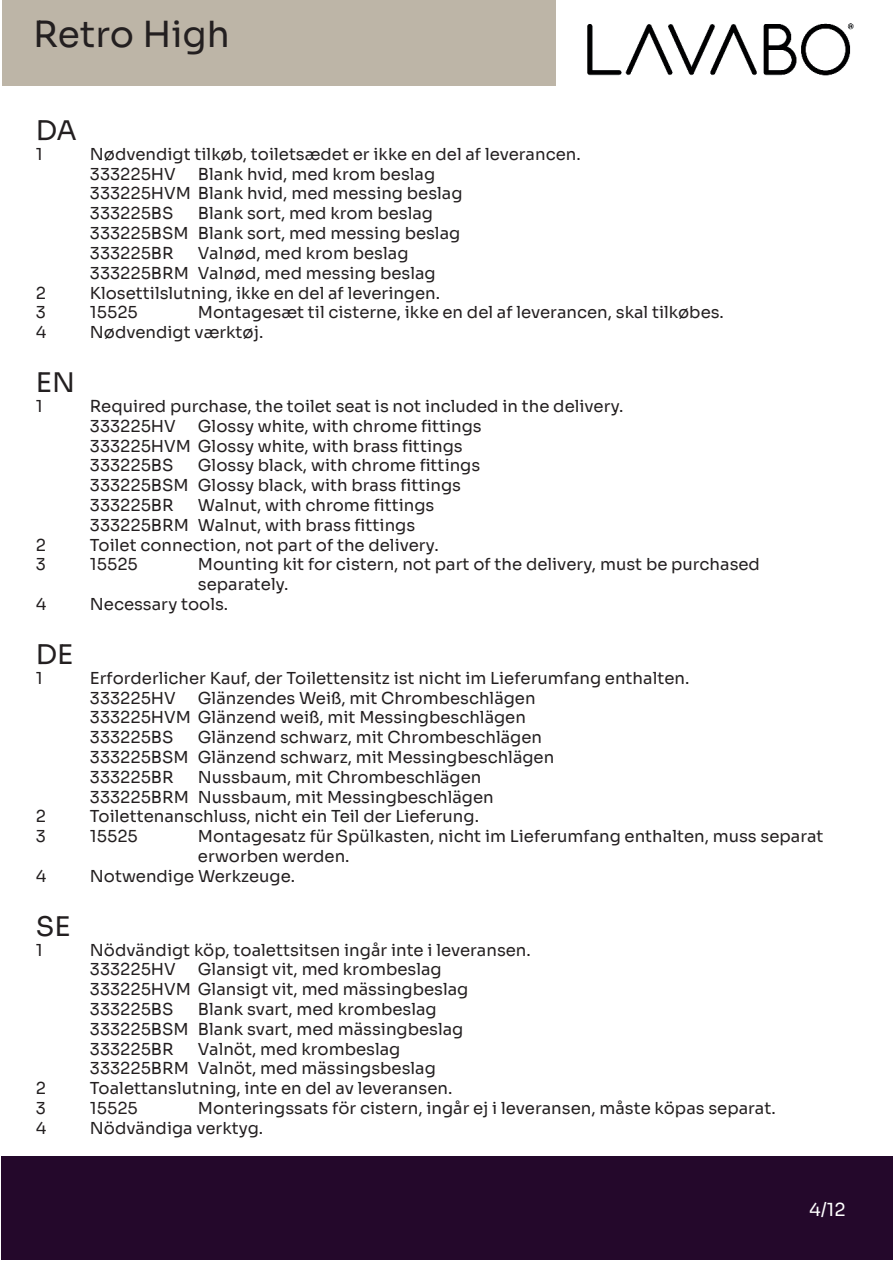
<style>
.page{position:relative;width:893px;height:1263px;background:#fff}
.page>*{position:absolute;margin:0;border:0;box-sizing:border-box;transform-origin:0 0}
.t1{font:36px "Sora";color:#231f20}
.t2{font:27px "Sora";color:#231f20}
.t3{font:18px "Sora";color:#fff}
.t4{font:16.5px/19.8px "Sora";color:#231f20}
</style>
<div class="page">
<div style="left:3px;top:0;width:553px;height:86px;background:#bdb5a7"></div>
<img style="left:587px;top:23px;width:267px;height:53px">
<div style="left:1px;top:1156px;width:892px;height:104px;background:#24082b"></div>
<h1 class="t1" style="left:33px;top:18px;width:198px">Retro High</h1>
<h2 class="t2" style="left:36px;top:118px;width:43px">DA</h2>
<p class="t4" style="left:36px;top:145px;width:8px">1</p>
<p class="t4" style="left:90px;top:145px;width:492px">N¯dvendigt tilk¯b, toiletsÊdet er ikke en del af leverancen.<br>333225HV</p>
<p class="t4" style="left:90px;top:165px;width:374px;text-indent:108px">Blank hvid, med krom beslag<br>333225HVM Blank hvid, med messing beslag<br>333225BS</p>
<p class="t4" style="left:90px;top:205px;width:372px;text-indent:108px">Blank sort, med krom beslag<br>333225BSM Blank sort, med messing beslag<br>333225BR</p>
<p class="t4" style="left:90px;top:244px;width:347px;text-indent:108px">Valn¯d, med krom beslag<br>333225BRM Valn¯d, med messing beslag</p>
<p class="t4" style="left:36px;top:284px;width:12px">2</p>
<p class="t4" style="left:90px;top:284px;width:352px">Klosettilslutning, ikke en del af leveringen.</p>
<p class="t4" style="left:36px;top:304px;width:12px">3</p>
<p class="t4" style="left:90px;top:304px;width:49px">15525</p>
<p class="t4" style="left:198px;top:304px;width:527px">MontagesÊt til cisterne, ikke en del af leverancen, skal tilk¯bes.</p>
<p class="t4" style="left:36px;top:323px;width:12px">4</p>
<p class="t4" style="left:90px;top:323px;width:175px">N¯dvendigt vÊrkt¯j.</p>
<h2 class="t2" style="left:36px;top:370px;width:41px">EN</h2>
<p class="t4" style="left:36px;top:397px;width:8px">1</p>
<p class="t4" style="left:90px;top:397px;width:535px">Required purchase, the toilet seat is not included in the delivery.<br>333225HV</p>
<p class="t4" style="left:90px;top:414px;width:393px;text-indent:108px">Glossy white, with chrome fittings<br>333225HVM Glossy white, with brass fittings<br>333225BS</p>
<p class="t4" style="left:90px;top:454px;width:392px;text-indent:108px">Glossy black, with chrome fittings<br>333225BSM Glossy black, with brass fittings<br>333225BR</p>
<p class="t4" style="left:90px;top:494px;width:346px;text-indent:108px">Walnut, with chrome fittings<br>333225BRM Walnut, with brass fittings</p>
<p class="t4" style="left:36px;top:536px;width:12px">2</p>
<p class="t4" style="left:90px;top:536px;width:350px">Toilet connection, not part of the delivery.</p>
<p class="t4" style="left:36px;top:556px;width:12px">3</p>
<p class="t4" style="left:90px;top:556px;width:49px">15525</p>
<p class="t4" style="left:198px;top:556px;width:564px">Mounting kit for cistern, not part of the delivery, must be purchased separately.</p>
<p class="t4" style="left:36px;top:595px;width:12px">4</p>
<p class="t4" style="left:90px;top:595px;width:140px">Necessary tools.</p>
<h2 class="t2" style="left:36px;top:642px;width:39px">DE</h2>
<p class="t4" style="left:36px;top:669px;width:8px">1</p>
<p class="t4" style="left:90px;top:669px;width:601px">Erforderlicher Kauf, der Toilettensitz ist nicht im Lieferumfang enthalten.<br>333225HV</p>
<p class="t4" style="left:90px;top:689px;width:447px;text-indent:108px">Gl‰nzendes Weifl, mit Chrombeschl‰gen<br>333225HVM Gl‰nzend weifl, mit Messingbeschl‰gen<br>333225BS</p>
<p class="t4" style="left:90px;top:728px;width:466px;text-indent:108px">Gl‰nzend schwarz, mit Chrombeschl‰gen<br>333225BSM Gl‰nzend schwarz, mit Messingbeschl‰gen<br>333225BR</p>
<p class="t4" style="left:90px;top:768px;width:405px;text-indent:108px">Nussbaum, mit Chrombeschl‰gen<br>333225BRM Nussbaum, mit Messingbeschl‰gen</p>
<p class="t4" style="left:36px;top:808px;width:12px">2</p>
<p class="t4" style="left:90px;top:808px;width:391px">Toilettenanschluss, nicht ein Teil der Lieferung.</p>
<p class="t4" style="left:36px;top:827px;width:12px">3</p>
<p class="t4" style="left:90px;top:827px;width:49px">15525</p>
<p class="t4" style="left:198px;top:827px;width:627px">Montagesatz f¸r Sp¸lkasten, nicht im Lieferumfang enthalten, muss separat erworben werden.</p>
<p class="t4" style="left:36px;top:867px;width:12px">4</p>
<p class="t4" style="left:90px;top:867px;width:207px">Notwendige Werkzeuge.</p>
<h2 class="t2" style="left:36px;top:913px;width:36px">SE</h2>
<p class="t4" style="left:36px;top:941px;width:8px">1</p>
<p class="t4" style="left:90px;top:941px;width:442px">Nˆdv‰ndigt kˆp, toalettsitsen ingÂr inte i leveransen.<br>333225HV</p>
<p class="t4" style="left:90px;top:961px;width:380px;text-indent:108px">Glansigt vit, med krombeslag<br>333225HVM Glansigt vit, med m‰ssingbeslag<br>333225BS</p>
<p class="t4" style="left:90px;top:1000px;width:375px;text-indent:108px">Blank svart, med krombeslag<br>333225BSM Blank svart, med m‰ssingbeslag<br>333225BR</p>
<p class="t4" style="left:90px;top:1040px;width:347px;text-indent:108px">Valnˆt, med krombeslag<br>333225BRM Valnˆt, med m‰ssingsbeslag</p>
<p class="t4" style="left:36px;top:1079px;width:12px">2</p>
<p class="t4" style="left:90px;top:1079px;width:364px">Toalettanslutning, inte en del av leveransen.</p>
<p class="t4" style="left:36px;top:1099px;width:12px">3</p>
<p class="t4" style="left:90px;top:1099px;width:49px">15525</p>
<p class="t4" style="left:198px;top:1099px;width:579px">Monteringssats fˆr cistern, ingÂr ej i leveransen, mÂste kˆpas separat.</p>
<p class="t4" style="left:36px;top:1119px;width:12px">4</p>
<p class="t4" style="left:90px;top:1119px;width:175px">Nˆdv‰ndiga verktyg.</p>
<p class="t3" style="left:809px;top:1201px;width:38px">4/12</p>
</div>
